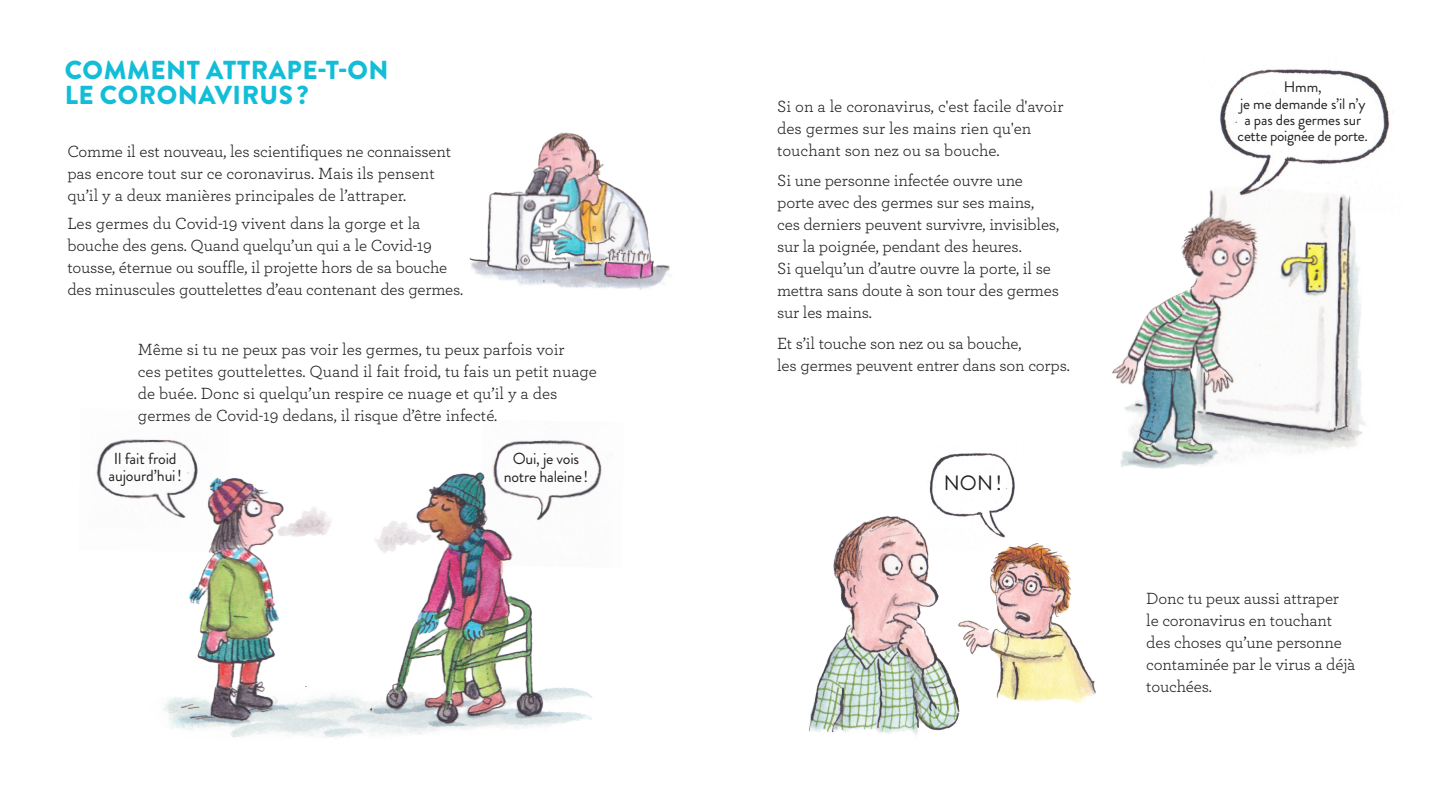
<style>
.page{position:relative;width:1446px;height:808px;background:#fff}
.page>*{position:absolute;margin:0;border:0;box-sizing:border-box;transform-origin:0 0}
.titre{font:900 26px/25px "Brandon Grotesque";letter-spacing:.02em;color:#12bdd7}
.bulle{font:20.7px "Brandon Grotesque";color:#231f20}
.texte_courant{font:17px/22px "Archer";letter-spacing:-.01em;color:#231f20}
.bulle-2{font:16px/17px "Brandon Grotesque";letter-spacing:-.015em;color:#231f20;text-align:center}
.bulle-3{font:15.2px/16.2px "Brandon Grotesque";letter-spacing:-.01em;color:#231f20;text-align:center}
</style>
<div class="page">
<img style="left:469px;top:132px;width:202px;height:158px">
<img style="left:163px;top:472px;width:429px;height:266px">
<img style="left:1112px;top:247px;width:253px;height:222px">
<img style="left:809px;top:516px;width:287px;height:219px">
<img style="left:96px;top:439px;width:133px;height:113px">
<img style="left:480px;top:440px;width:132px;height:128px">
<img style="left:904px;top:453px;width:137px;height:119px">
<img style="left:1182px;top:69px;width:212px;height:178px">
<p class="titre" style="left:65px;top:58px;width:325px">COMMENT ATTRAPE-T-ON<br>LE CORONAVIRUS ?</p>
<p class="texte_courant" style="left:67px;top:140px;width:385px">Comme il est nouveau, les scientifiques ne connaissent pas encore tout sur ce coronavirus. Mais ils pensent qu’il y a deux manières principales de l’attraper.</p>
<p class="texte_courant" style="left:67px;top:211px;width:397px">Les germes du Covid-19 vivent dans la gorge et la bouche des gens. Quand quelqu’un qui a le Covid-19 tousse, éternue ou souffle, il projette hors de sa bouche des minuscules gouttelettes d’eau contenant des germes.</p>
<p class="texte_courant" style="left:138px;top:337px;width:461px">Même si tu ne peux pas voir les germes, tu peux parfois voir<br>ces petites gouttelettes. Quand il fait froid, tu fais un petit nuage de buée. Donc si quelqu’un respire ce nuage et qu’il y a des germes de Covid-19 dedans, il risque d’être infecté.</p>
<p class="bulle-2" style="left:108px;top:450px;width:75px">Il fait froid aujourd’hui!</p>
<p class="bulle-2" style="left:504px;top:449px;width:86px;line-height:18px">Oui, je vois notre haleine!</p>
<p class="texte_courant" style="left:777px;top:94px;width:288px">Si on a le coronavirus, c'est facile d'avoir des germes sur les mains rien qu'en touchant son nez ou sa bouche.</p>
<p class="texte_courant" style="left:777px;top:169px;width:283px">Si une personne infectée ouvre une porte avec des germes sur ses mains, ces derniers peuvent survivre, invisibles, sur la poignée, pendant des heures.<br>Si quelqu’un d’autre ouvre la porte, il se mettra sans doute à son tour des germes sur les mains.</p>
<p class="texte_courant" style="left:777px;top:331px;width:294px">Et s’il touche son nez ou sa bouche,<br>les germes peuvent entrer dans son corps.</p>
<p class="bulle" style="left:944px;top:468px;width:60px">NON!</p>
<p class="bulle-3" style="left:1284px;top:79px;width:39px">Hmm,</p>
<p class="bulle-3" style="left:1237px;top:95px;width:132px">je me demande s’il n’y a pas des germes sur cette poignée de porte.</p>
<p class="texte_courant" style="left:1146px;top:587px;width:211px">Donc tu peux aussi attraper le coronavirus en touchant des choses qu’une personne contaminée par le virus a déjà touchées.</p>
</div>
